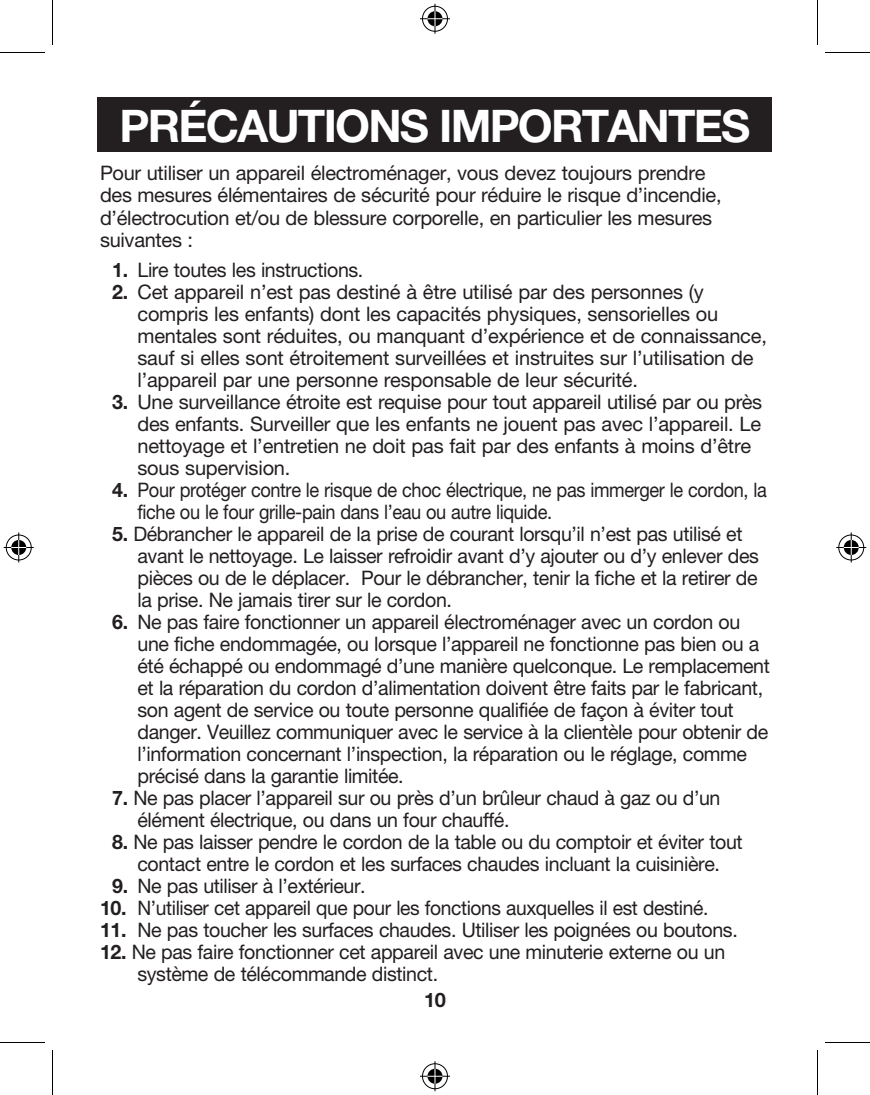
<style>
.page{position:relative;width:870px;height:1095px;background:#fff}
.page>*{position:absolute;margin:0;border:0;box-sizing:border-box;transform-origin:0 0}
.Safety_head{font:700 45px "Helvetica Neue LT Std";letter-spacing:-.04em;color:#fff}
.PS_safety_double_num{font:20px/22px "Helvetica Neue LT Std";letter-spacing:-.02em;color:#231f20}
.PS_safety_double_num-2{font:20px/22px "Helvetica Neue LT Std";letter-spacing:-.02em;color:#231f20;scale:.91 1}
.PS_safety_double_num-3{font:20px "Helvetica Neue LT Std";letter-spacing:-.02em;color:#231f20;scale:.96 1}
.t1{font:700 20px "Helvetica Neue LT Std";color:#231f20}
.s1{font-weight:700}
</style>
<div class="page">
<div style="left:98px;top:98px;width:674px;height:54px;background:#231f20"></div>
<hr style="left:0;top:52px;width:45px;height:1px;background:#000">
<hr style="left:825px;top:52px;width:45px;height:1px;background:#000">
<hr style="left:0;top:1042px;width:45px;height:1px;background:#000">
<hr style="left:825px;top:1042px;width:45px;height:1px;background:#000">
<hr style="left:52px;top:0;width:1px;height:45px;background:#000">
<hr style="left:52px;top:1050px;width:1px;height:45px;background:#000">
<hr style="left:817px;top:0;width:1px;height:45px;background:#000">
<hr style="left:817px;top:1050px;width:1px;height:45px;background:#000">
<div style="left:421px;top:5px;width:28px;height:28px;border:3px solid #fff;border-radius:50%"></div>
<hr style="left:420px;top:17px;width:30px;height:3px;background:#fff">
<svg style="left:433px;top:4px;width:4px;height:30px"></svg>
<div style="left:426px;top:10px;width:18px;height:18px;border:3px solid #fff;border-radius:50%"></div>
<div style="left:422px;top:6px;width:26px;height:26px;border:1px solid #000;border-radius:50%"></div>
<hr style="left:420px;top:18px;width:30px;height:1px;background:#000">
<hr style="left:435px;top:4px;width:1px;height:30px;background:#000">
<svg style="left:428px;top:11px;width:14px;height:15px"></svg>
<div style="left:421px;top:1062px;width:28px;height:28px;border:3px solid #fff;border-radius:50%"></div>
<hr style="left:420px;top:1075px;width:30px;height:3px;background:#fff">
<svg style="left:433px;top:1061px;width:4px;height:30px"></svg>
<div style="left:426px;top:1067px;width:18px;height:18px;border:3px solid #fff;border-radius:50%"></div>
<div style="left:422px;top:1063px;width:26px;height:26px;border:1px solid #000;border-radius:50%"></div>
<hr style="left:420px;top:1076px;width:30px;height:1px;background:#000">
<hr style="left:435px;top:1061px;width:1px;height:30px;background:#000">
<svg style="left:428px;top:1069px;width:14px;height:15px"></svg>
<div style="left:5px;top:533px;width:28px;height:29px;border:3px solid #fff;border-radius:50%"></div>
<hr style="left:4px;top:546px;width:30px;height:3px;background:#fff">
<hr style="left:17px;top:532px;width:3px;height:30px;background:#fff">
<div style="left:10px;top:538px;width:18px;height:19px;border:3px solid #fff;border-radius:50%"></div>
<div style="left:6px;top:535px;width:26px;height:25px;border:1px solid #000;border-radius:50%"></div>
<hr style="left:4px;top:547px;width:30px;height:1px;background:#000">
<hr style="left:18px;top:532px;width:1px;height:30px;background:#000">
<svg style="left:11px;top:540px;width:15px;height:15px"></svg>
<div style="left:837px;top:533px;width:28px;height:29px;border:3px solid #fff;border-radius:50%"></div>
<hr style="left:836px;top:546px;width:30px;height:3px;background:#fff">
<hr style="left:850px;top:532px;width:3px;height:30px;background:#fff">
<div style="left:842px;top:538px;width:18px;height:19px;border:3px solid #fff;border-radius:50%"></div>
<div style="left:838px;top:535px;width:26px;height:25px;border:1px solid #000;border-radius:50%"></div>
<hr style="left:836px;top:547px;width:30px;height:1px;background:#000">
<hr style="left:851px;top:532px;width:1px;height:30px;background:#000">
<svg style="left:844px;top:540px;width:15px;height:15px"></svg>
<p class="Safety_head" style="left:120px;top:98px;width:632px">PRÉCAUTIONS IMPORTANTES</p>
<p class="PS_safety_double_num" style="left:100px;top:161px;width:623px">Pour utiliser un appareil électroménager, vous devez toujours prendre des mesures élémentaires de sécurité pour réduire le risque d’incendie, d’électrocution et/ou de blessure corporelle, en particulier les mesures suivantes :</p>
<p class="PS_safety_double_num" style="left:112px;top:258px;width:253px"><span class="s1">1.</span> Lire toutes les instructions.</p>
<p class="PS_safety_double_num" style="left:138px;top:280px;width:631px;text-indent:-25px"><span class="s1">2.</span> Cet appareil n’est pas destiné à être utilisé par des personnes (y compris les enfants) dont les capacités physiques, sensorielles ou mentales sont réduites, ou manquant d’expérience et de connaissance, sauf si elles sont étroitement surveillées et instruites sur l’utilisation de l’appareil par une personne responsable de leur sécurité.</p>
<p class="PS_safety_double_num" style="left:138px;top:390px;width:626px;text-indent:-25px"><span class="s1">3.</span> Une surveillance étroite est requise pour tout appareil utilisé par ou près des enfants. Surveiller que les enfants ne jouent pas avec l’appareil. Le nettoyage et l’entretien ne doit pas fait par des enfants à moins d’être sous supervision.</p>
<p class="PS_safety_double_num-2" style="left:138px;top:478px;width:693px;text-indent:-25px"><span class="s1">4.</span> Pour protéger contre le risque de choc électrique, ne pas immerger le cordon, la fiche ou le four grille-pain dans l’eau ou autre liquide.</p>
<p class="PS_safety_double_num" style="left:138px;top:522px;width:623px;text-indent:-25px"><span class="s1">5.</span> Débrancher le appareil de la prise de courant lorsqu’il n’est pas utilisé et avant le nettoyage. Le laisser refroidir avant d’y ajouter ou d’y enlever des pièces ou de le déplacer. Pour le débrancher, tenir la fiche et la retirer de la prise. Ne jamais tirer sur le cordon.</p>
<p class="PS_safety_double_num" style="left:138px;top:610px;width:634px;text-indent:-25px"><span class="s1">6.</span> Ne pas faire fonctionner un appareil électroménager avec un cordon ou une fiche endommagée, ou lorsque l’appareil ne fonctionne pas bien ou a été échappé ou endommagé d’une manière quelconque. Le remplacement et la réparation du cordon d’alimentation doivent être faits par le fabricant, son agent de service ou toute personne qualifiée de façon à éviter tout danger. Veuillez communiquer avec le service à la clientèle pour obtenir de l’information concernant l’inspection, la réparation ou le réglage, comme précisé dans la garantie limitée.</p>
<p class="PS_safety_double_num" style="left:138px;top:786px;width:585px;text-indent:-25px"><span class="s1">7.</span> Ne pas placer l’appareil sur ou près d’un brûleur chaud à gaz ou d’un élément électrique, ou dans un four chauffé.</p>
<p class="PS_safety_double_num" style="left:112px;top:830px;width:632px;text-align:center"><span class="s1">8.</span> Ne pas laisser pendre le cordon de la table ou du comptoir et éviter tout contact entre le cordon et les surfaces chaudes incluant la cuisinière.</p>
<p class="PS_safety_double_num" style="left:112px;top:874px;width:255px"><span class="s1">9.</span> Ne pas utiliser à l’extérieur.</p>
<p class="PS_safety_double_num-3" style="left:100px;top:896px;width:635px"><span class="s1">10.</span> N’utiliser cet appareil que pour les fonctions auxquelles il est destiné.</p>
<p class="PS_safety_double_num" style="left:100px;top:918px;width:639px"><span class="s1">11.</span> Ne pas toucher les surfaces chaudes. Utiliser les poignées ou boutons.</p>
<p class="PS_safety_double_num" style="left:138px;top:940px;width:589px;text-indent:-38px"><span class="s1">12.</span> Ne pas faire fonctionner cet appareil avec une minuterie externe ou un système de télécommande distinct.</p>
<p class="t1" style="left:424px;top:988px;width:23px">10</p>
</div>
